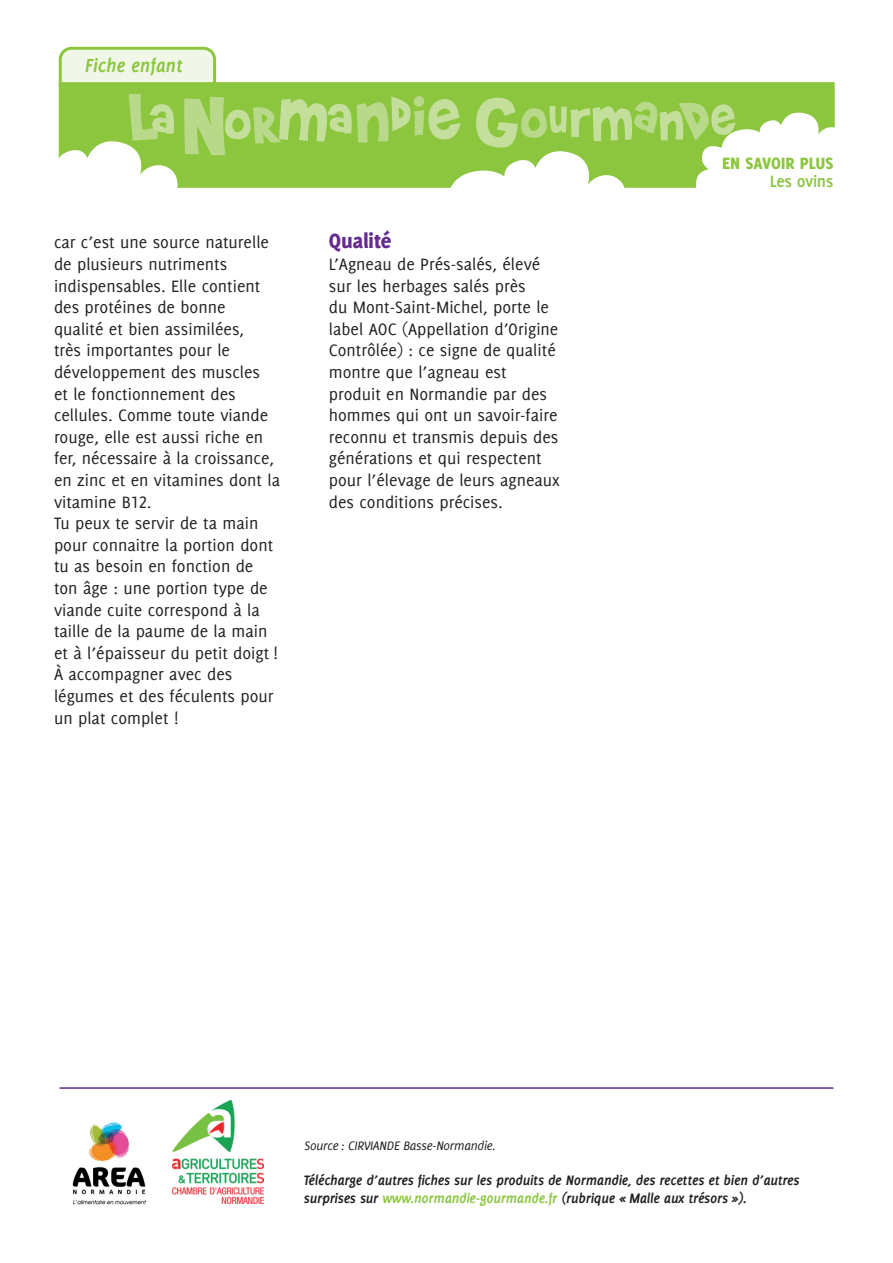
<style>
.page{position:relative;width:893px;height:1263px;background:#fff}
.page>*{position:absolute;margin:0;border:0;box-sizing:border-box;transform-origin:0 0}
.t1{font:800 22.5px "Delicious";color:#632c8d}
.t2{font:italic 700 20.7px "Delicious";letter-spacing:-.01em;color:#8bc63e}
.t3{font:18px/21.6px "Delicious";color:#231f20}
.t4{font:800 18px "Delicious";color:#8bc63e}
.t5{font:700 18px "Delicious";letter-spacing:-.02em;color:#8bc63e}
.t6{font:italic 700 15px/18px "Delicious";letter-spacing:-.02em;color:#231f20}
.t7{font:italic 13.5px "Delicious";letter-spacing:-.02em;color:#231f20}
.s1{font-family:"Delicious Small Caps"}
.s2{color:#8bc63e}
</style>
<div class="page">
<hr style="left:60px;top:1087px;width:773px;height:2px;background:#632c8d">
<div style="left:60px;top:48px;width:155px;height:48px;background:#f1f7e8;border-radius:11px"></div>
<div style="left:59px;top:47px;width:157px;height:50px;border:3px solid #8bc63e;border-radius:11px"></div>
<svg style="left:59px;top:82px;width:776px;height:106px;fill:#8bc63e"></svg>
<svg style="left:129px;top:94px;width:45px;height:47px;background:#a5d169"></svg>
<svg style="left:476px;top:98px;width:260px;height:50px;background:#a2d064"></svg>
<svg style="left:184px;top:96px;width:277px;height:59px;background:#a1cf62"></svg>
<img style="left:172px;top:1100px;width:91px;height:104px">
<img style="left:72px;top:1122px;width:75px;height:83px">
<p class="t2" style="left:85px;top:53px;width:100px">Fiche enfant</p>
<p class="t3" style="left:54px;top:231px;width:228px">car c’est une source naturelle de plusieurs nutriments indispensables. Elle contient des protéines de bonne<br>qualité et bien assimilées,<br>très importantes pour le développement des muscles<br>et le fonctionnement des cellules. Comme toute viande rouge, elle est aussi riche en fer, nécessaire à la croissance, en zinc et en vitamines dont la vitamine B<span class="s1">12</span>.<br>Tu peux te servir de ta main pour connaitre la portion dont tu as besoin en fonction de ton âge : une portion type de viande cuite correspond à la taille de la paume de la main et à l’épaisseur du petit doigt !<br>À accompagner avec des légumes et des féculents pour un plat complet !</p>
<p class="t1" style="left:329px;top:228px;width:64px">Qualité</p>
<p class="t3" style="left:329px;top:253px;width:233px">L’Agneau de Prés-salés, élevé sur les herbages salés près<br>du Mont-Saint-Michel, porte le label AOC (Appellation d’Origine<br>Contrôlée) : ce signe de qualité montre que l’agneau est produit en Normandie par des hommes qui ont un savoir-faire reconnu et transmis depuis des générations et qui respectent pour l’élevage de leurs agneaux des conditions précises.</p>
<p class="t4" style="left:722px;top:152px;width:113px">EN SAVOIR PLUS</p>
<p class="t5" style="left:770px;top:171px;width:65px">Les ovins</p>
<p class="t7" style="left:305px;top:1137px;width:193px">Source : CIRVIANDE Basse-Normandie.</p>
<p class="t6" style="left:304px;top:1171px;width:497px">Télécharge d’autres fiches sur les produits de Normandie, des recettes et bien d’autres surprises sur <span class="s2">www.normandie-gourmande.fr</span> (rubrique « Malle aux trésors »).</p>
</div>
